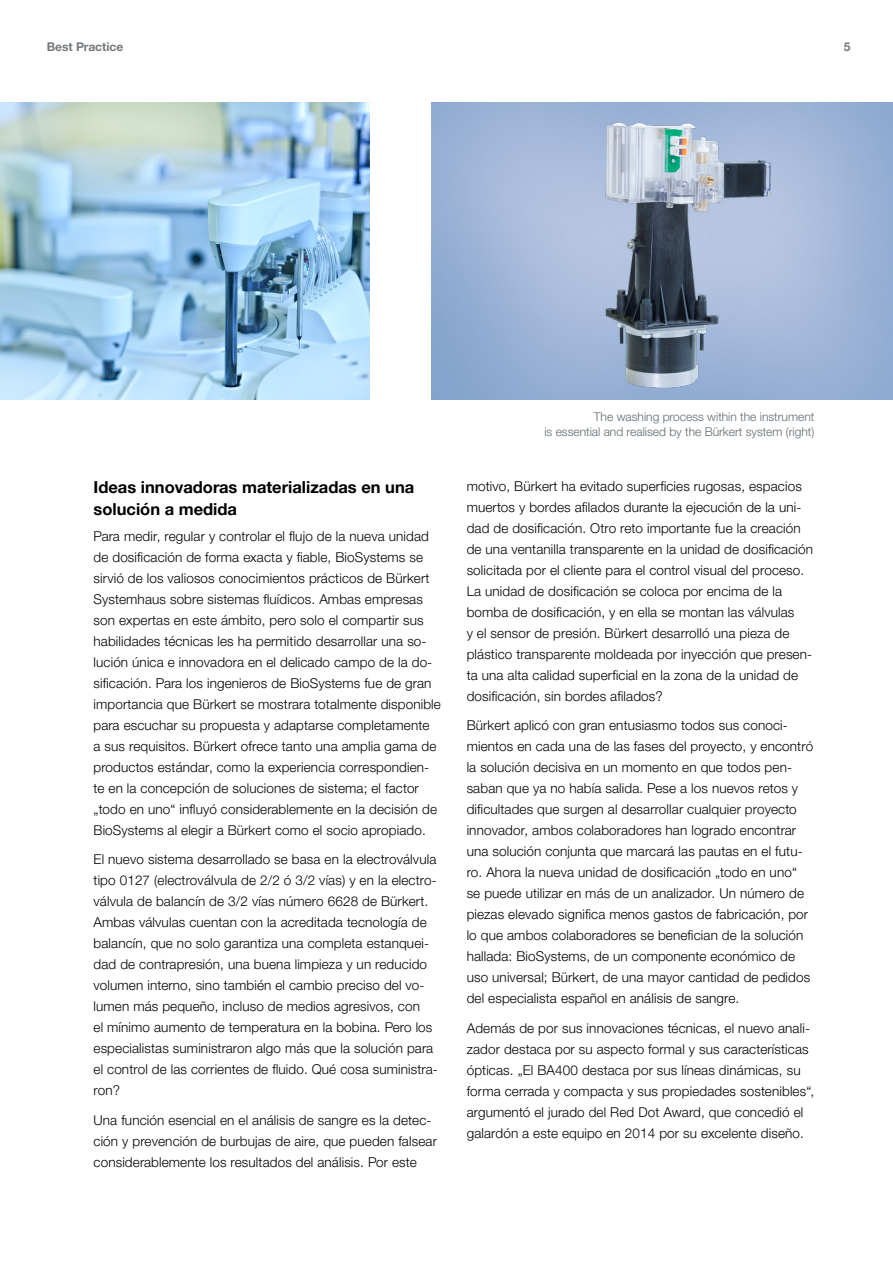
<style>
.page{position:relative;width:893px;height:1263px;background:#fff}
.page>*{position:absolute;margin:0;border:0;box-sizing:border-box;transform-origin:0 0}
.t1{font:700 16.5px/22.5px "Helvetica Neue LTW1 G";color:#000}
.Subline_11_15_bold_blau{font:300 13.5px/21px "Helvetica Neue LTW1 G";letter-spacing:.01em;color:#000}
.BU_8_10_light_grau{font:300 12px "Helvetica Neue LTW1 G";color:#5e6a71}
.t2{font:700 12px "Helvetica Neue LTW1 G";color:#73797d}
</style>
<div class="page">
<img style="left:0;top:102px;width:370px;height:298px">
<img style="left:525px;top:102px;width:274px;height:298px">
<p class="t2" style="left:47px;top:39px;width:78px">Best Practice</p>
<p class="t2" style="left:844px;top:39px;width:8px">5</p>
<h3 class="t1" style="left:94px;top:476px;width:322px">Ideas innovadoras materializadas en una solución a medida</h3>
<p class="Subline_11_15_bold_blau" style="left:94px;top:525px;width:349px">Para medir, regular y controlar el flujo de la nueva unidad de dosificación de forma exacta y fiable, BioSystems se sirvió de los valiosos conocimientos prácticos de Bürkert Systemhaus sobre sistemas fluídicos. Ambas empresas son expertas en este ámbito, pero solo el compartir sus habilidades técnicas les ha permitido desarrollar una so&shy;lución única e innovadora en el delicado campo de la do&shy;sificación. Para los ingenieros de BioSystems fue de gran importancia que Bürkert se mostrara totalmente disponible para escuchar su propuesta y adaptarse completamente<br>a sus requisitos. Bürkert ofrece tanto una amplia gama de productos estándar, como la experiencia correspondien&shy;te en la concepción de soluciones de sistema; el factor „todo en uno“ influyó considerablemente en la decisión de BioSystems al elegir a Bürkert como el socio apropiado.</p>
<p class="Subline_11_15_bold_blau" style="left:94px;top:849px;width:346px">El nuevo sistema desarrollado se basa en la electroválvula tipo 0127 (electroválvula de 2/2 ó 3/2 vías) y en la electro&shy;válvula de balancín de 3/2 vías número 6628 de Bürkert.<br>Ambas válvulas cuentan con la acreditada tecnología de balancín, que no solo garantiza una completa estanquei&shy;dad de contrapresión, una buena limpieza y un reducido volumen interno, sino también el cambio preciso del vo&shy;lumen más pequeño, incluso de medios agresivos, con<br>el mínimo aumento de temperatura en la bobina. Pero los especialistas suministraron algo más que la solución para el control de las corrientes de fluido. Qué cosa suministra&shy;ron?</p>
<p class="Subline_11_15_bold_blau" style="left:94px;top:1109px;width:345px">Una función esencial en el análisis de sangre es la detec&shy;ción y prevención de burbujas de aire, que pueden falsear considerablemente los resultados del análisis. Por este</p>
<p class="BU_8_10_light_grau" style="left:594px;top:410px;width:222px">The washing process within the instrument</p>
<p class="BU_8_10_light_grau" style="left:544px;top:425px;width:271px">is essential and realised by the Bürkert system (right)</p>
<p class="Subline_11_15_bold_blau" style="left:467px;top:475px;width:348px">motivo, Bürkert ha evitado superficies rugosas, espacios muertos y bordes afilados durante la ejecución de la uni&shy;dad de dosificación. Otro reto importante fue la creación de una ventanilla transparente en la unidad de dosificación solicitada por el cliente para el control visual del proceso.<br>La unidad de dosificación se coloca por encima de la bomba de dosificación, y en ella se montan las válvulas<br>y el sensor de presión. Bürkert desarrolló una pieza de plástico transparente moldeada por inyección que presen&shy;ta una alta calidad superficial en la zona de la unidad de dosificación, sin bordes afilados?</p>
<p class="Subline_11_15_bold_blau" style="left:467px;top:715px;width:348px">Bürkert aplicó con gran entusiasmo todos sus conoci&shy;mientos en cada una de las fases del proyecto, y encontró la solución decisiva en un momento en que todos pen&shy;saban que ya no había salida. Pese a los nuevos retos y dificultades que surgen al desarrollar cualquier proyecto innovador, ambos colaboradores han logrado encontrar una solución conjunta que marcará las pautas en el futu&shy;ro. Ahora la nueva unidad de dosificación „todo en uno“ se puede utilizar en más de un analizador. Un número de piezas elevado significa menos gastos de fabricación, por lo que ambos colaboradores se benefician de la solución hallada: BioSystems, de un componente económico de uso universal; Bürkert, de una mayor cantidad de pedidos del especialista español en análisis de sangre.</p>
<p class="Subline_11_15_bold_blau" style="left:467px;top:1017px;width:349px">Además de por sus innovaciones técnicas, el nuevo anali&shy;zador destaca por su aspecto formal y sus características ópticas. „El BA400 destaca por sus líneas dinámicas, su forma cerrada y compacta y sus propiedades sostenibles“, argumentó el jurado del Red Dot Award, que concedió el galardón a este equipo en 2014 por su excelente diseño.</p>
</div>
